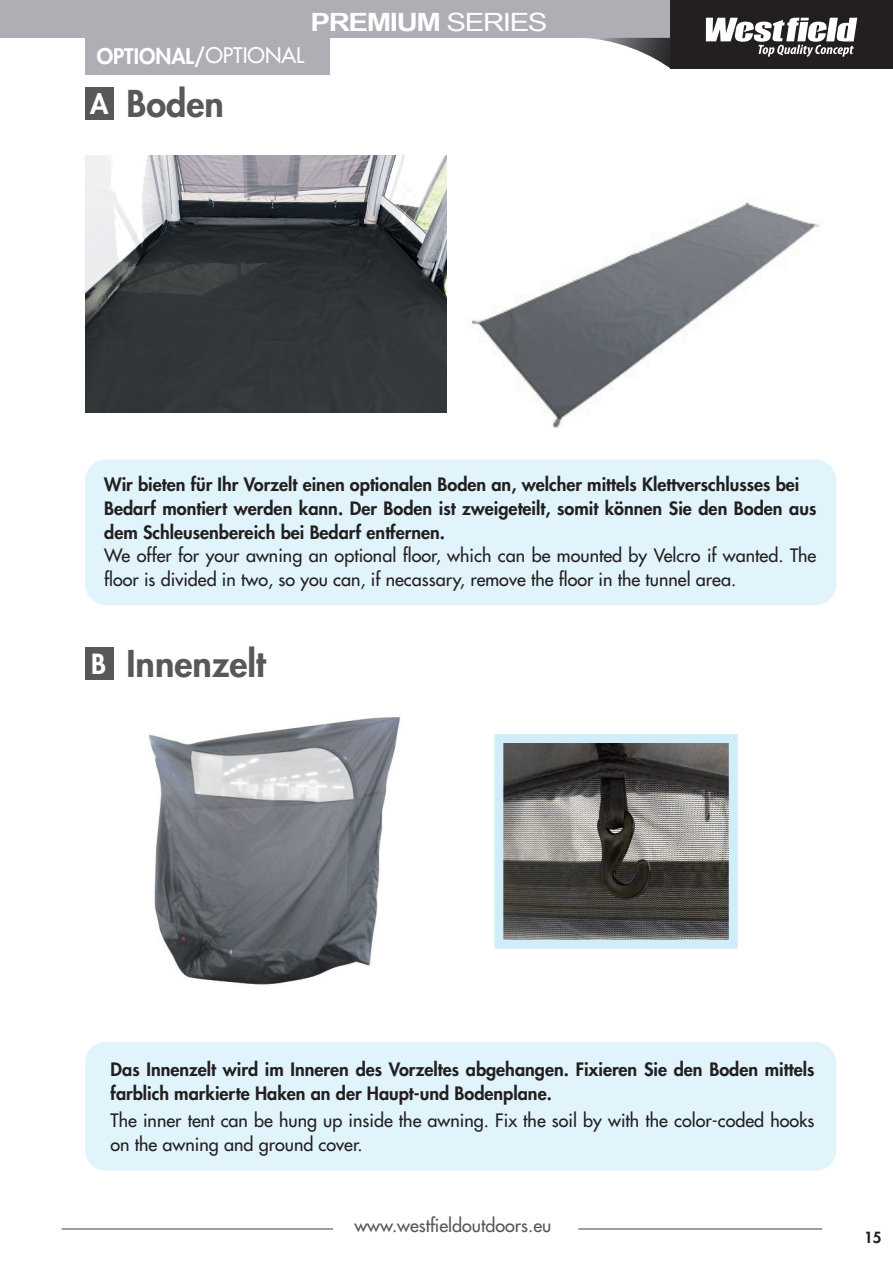
<style>
.page{position:relative;width:893px;height:1263px;background:#fff}
.page>*{position:absolute;margin:0;border:0;box-sizing:border-box;transform-origin:0 0}
.t1{font:800 36px "Futura Std";color:#57585a}
.t2{font:700 25.2px "Arial Narrow";letter-spacing:-.04em;color:#fff;scale:1.43 1}
.t3{font:800 21px "Futura Std";color:#fff}
.t4{font:800 18px/24px "Futura Std";color:#231f20}
.t5{font:500 18px/24px "Futura Std";color:#231f20}
.t6{font:500 18px "Futura LT Pro";color:#57585a}
.t7{font:800 15px "Futura Std";color:#231f20}
.s1{font-weight:500}
.s2{font-size:27px;color:#fff}
.s3{font-weight:400}
</style>
<div class="page">
<div style="left:0;top:0;width:893px;height:38px;background:#b1adb4"></div>
<div style="left:670px;top:0;width:223px;height:69px;background:#231f20"></div>
<svg style="left:706px;top:18px;width:151px;height:39px"></svg>
<hr style="left:62px;top:1228px;width:271px;height:1px;background:#3e3e3f">
<hr style="left:578px;top:1228px;width:244px;height:1px;background:#3e3e3f">
<svg style="left:585px;top:38px;width:85px;height:30px"></svg>
<div style="left:85px;top:37px;width:244px;height:38px;background:#b1adb4"></div>
<div style="left:85px;top:87px;width:28px;height:33px;background:#57585a"></div>
<img style="left:86px;top:155px;width:361px;height:258px">
<img style="left:471px;top:202px;width:348px;height:226px">
<div style="left:85px;top:459px;width:751px;height:146px;background:#e1f4fc;border-radius:21px"></div>
<div style="left:85px;top:647px;width:28px;height:33px;background:#57585a"></div>
<div style="left:85px;top:1042px;width:751px;height:129px;background:#e1f4fc;border-radius:21px"></div>
<img style="left:149px;top:717px;width:252px;height:268px">
<img style="left:504px;top:744px;width:224px;height:195px">
<div style="left:494px;top:734px;width:244px;height:215px;border:9px solid #d0edfa"></div>
<p class="t3" style="left:97px;top:43px;width:209px">OPTIONAL/<span class="s1">OPTIONAL</span></p>
<h1 class="t1" style="left:90px;top:81px;width:135px"><span class="s2">A</span> Boden</h1>
<h2 class="t2" style="left:310px;top:3px;width:167px">PREMIUM <span class="s3">SERIES</span></h2>
<p class="t4" style="left:104px;top:472px;width:714px">Wir bieten für Ihr Vorzelt einen optionalen Boden an, welcher mittels Klettverschlusses bei<br>Bedarf montiert werden kann. Der Boden ist zweigeteilt, somit können Sie den Boden aus dem Schleusenbereich bei Bedarf entfernen.</p>
<p class="t5" style="left:104px;top:544px;width:714px">We offer for your awning an optional floor, which can be mounted by Velcro if wanted. The floor is divided in two, so you can, if necassary, remove the floor in the tunnel area.</p>
<h1 class="t1" style="left:91px;top:640px;width:176px"><span class="s2">B</span> Innenzelt</h1>
<p class="t4" style="left:111px;top:1057px;width:705px">Das Innenzelt wird im Inneren des Vorzeltes abgehangen. Fixieren Sie den Boden mittels farblich markierte Haken an der Haupt-und Bodenplane.</p>
<p class="t5" style="left:111px;top:1108px;width:705px">The inner tent can be hung up inside the awning. Fix the soil by with the color-coded hooks on the awning and ground cover.</p>
<p class="t6" style="left:354px;top:1212px;width:198px">www.westfieldoutdoors.eu</p>
<p class="t7" style="left:864px;top:1228px;width:19px">15</p>
</div>
